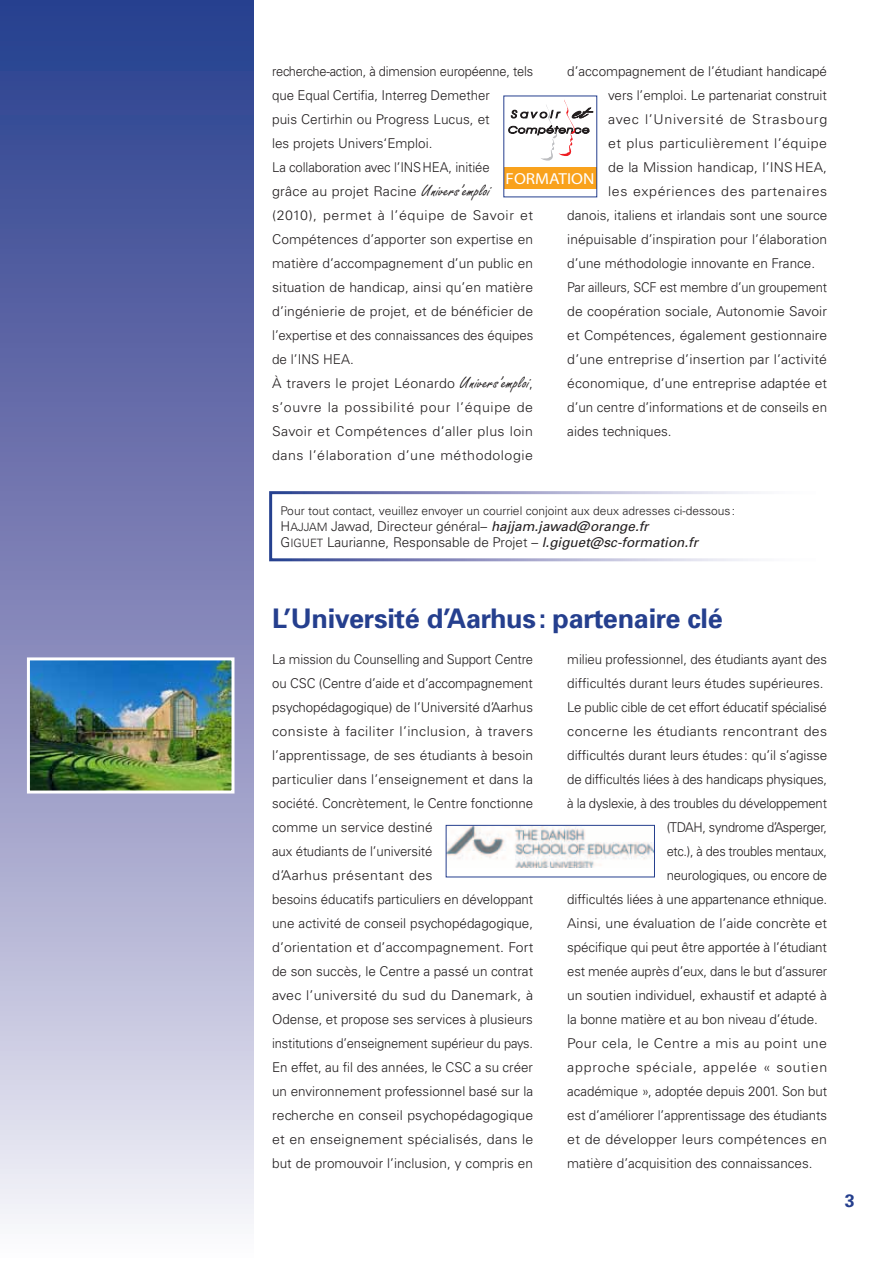
<style>
.page{position:relative;width:893px;height:1263px;background:#fff}
.page>*{position:absolute;margin:0;border:0;box-sizing:border-box;transform-origin:0 0}
.t1{font:700 27px "Univers";letter-spacing:-.01em;color:#253f8e}
.t2{font:18px "Univers Bold SC850";color:#253f8e}
.t3{font:15.9px "Myriad";color:#fff;scale:1.08 1}
.t4{font:300 13.5px/16.2px "Univers";color:#231f20}
.t5{font:300 13.5px/24px "Univers";color:#231f20;scale:.96 1}
.t6{font:300 13.5px/24px "Univers";color:#231f20;scale:.95 1}
.t7{font:300 13.5px "Univers";color:#231f20;scale:1.05 1}
.t8{font:300 13.5px "Univers";color:#231f20;scale:1.04 1}
.t9{font:300 13.5px "Univers";letter-spacing:.025em;color:#231f20;scale:1.05 1}
.t10{font:300 13.5px "Univers";letter-spacing:.05em;color:#231f20;scale:1.05 1}
.t11{font:300 13.5px "Univers";letter-spacing:-.02em;color:#231f20}
.t12{font:300 13.5px "Univers";letter-spacing:.035em;color:#231f20;scale:1.05 1}
.t13{font:300 13.5px "Univers";letter-spacing:.045em;color:#231f20;scale:1.05 1}
.t14{font:300 13.5px "Univers";letter-spacing:-.025em;color:#231f20;scale:.95 1}
.t15{font:300 13.5px "Univers";letter-spacing:-.025em;color:#231f20;scale:.96 1}
.t16{font:300 12px "Univers";color:#231f20}
.s1{font-family:"Freestyle Script";font-weight:400;font-size:16.5px}
.s2{font-family:"Univers Light SC850";font-weight:400}
.s3{font-family:"Univers Light SC850";font-weight:400;font-size:11.55px}
.s4{font-weight:400;font-style:italic}
</style>
<div class="page">
<svg style="left:0;top:1px;width:254px;height:1218px"></svg>
<img style="left:448px;top:827px;width:205px;height:41px">
<div style="left:446px;top:825px;width:209px;height:52px;border:1px solid #253f8e"></div>
<svg style="left:509px;top:100px;width:84px;height:61px"></svg>
<div style="left:504px;top:168px;width:93px;height:21px;background:#f9a21c"></div>
<div style="left:269px;top:491px;width:559px;height:70px;border:3px solid #fff"></div>
<img style="left:31px;top:661px;width:199px;height:128px">
<div style="left:27px;top:657px;width:207px;height:136px;border:3px solid #fff"></div>
<p class="t6" style="left:272px;top:59px;width:276px">recherche-action, à dimension européenne, tels que Equal Certifia, Interreg Demether<br>puis Certirhin ou Progress Lucus, et<br>les projets Univers‘Emploi.<br>La collaboration avec l’INSHEA, initiée<br>grâce au projet Racine <span class="s1">Univers’emploi </span>(2010), permet à l’équipe de Savoir et Compétences d’apporter son expertise en matière d’accompagnement d’un public en situation de handicap, ainsi qu’en matière d’ingénierie de projet, et de bénéficier de l’expertise et des connaissances des équipes de l’INS HEA.<br>À travers le projet Léonardo <span class="s1">Univers’emploi</span>, s’ouvre la possibilité pour l’équipe de Savoir et Compétences d’aller plus loin dans l’élaboration d’une méthodologie</p>
<p class="t4" style="left:567px;top:63px;width:261px">d’accompagnement de l’étudiant handicapé</p>
<p class="t4" style="left:608px;top:87px;width:220px">vers l’emploi. Le partenariat construit</p>
<p class="t10" style="left:608px;top:111px;width:210px">avec l’Université de Strasbourg</p>
<p class="t12" style="left:608px;top:135px;width:210px">et plus particulièrement l’équipe</p>
<p class="t8" style="left:608px;top:159px;width:212px">de la Mission handicap, l’INSHEA,</p>
<p class="t13" style="left:608px;top:183px;width:210px">les expériences des partenaires</p>
<p class="t4" style="left:567px;top:207px;width:262px">danois, italiens et irlandais sont une source</p>
<p class="t4" style="left:567px;top:231px;width:261px">inépuisable d’inspiration pour l’élaboration</p>
<p class="t4" style="left:567px;top:255px;width:249px">d’une méthodologie innovante en France.</p>
<p class="t6" style="left:567px;top:275px;width:275px">Par ailleurs, SCF est membre d’un groupement</p>
<p class="t4" style="left:567px;top:303px;width:261px">de coopération sociale, Autonomie Savoir</p>
<p class="t4" style="left:567px;top:327px;width:262px">et Compétences, également gestionnaire</p>
<p class="t7" style="left:567px;top:351px;width:249px">d’une entreprise d’insertion par l’activité</p>
<p class="t4" style="left:567px;top:375px;width:261px">économique, d’une entreprise adaptée et</p>
<p class="t4" style="left:567px;top:399px;width:261px">d’un centre d’informations et de conseils en</p>
<p class="t4" style="left:567px;top:423px;width:106px">aides techniques.</p>
<p class="t3" style="left:506px;top:171px;width:84px">FORMATION</p>
<p class="t16" style="left:281px;top:503px;width:456px">Pour tout contact, veuillez envoyer un courriel conjoint aux deux adresses ci-dessous :</p>
<p class="t4" style="left:281px;top:518px;width:419px"><span class="s2">H</span><span class="s3">AJJAM</span> Jawad, Directeur général– <span class="s4">hajjam.jawad@orange.fr<br></span><span class="s2">G</span> <span class="s3">IGUET</span> Laurianne, Responsable de Projet – <span class="s4">l.giguet@sc-formation.fr</span></p>
<h1 class="t1" style="left:272px;top:602px;width:452px">L’Université d’Aarhus: partenaire clé</h1>
<p class="t5" style="left:272px;top:647px;width:274px">La mission du Counselling and Support Centre ou CSC (Centre d’aide et d’accompagnement psychopédagogique) de l’Université d’Aarhus consiste à faciliter l’inclusion, à travers l’apprentissage, de ses étudiants à besoin particulier dans l’enseignement et dans la société. Concrètement, le Centre fonctionne comme un service destiné<br>aux étudiants de l’université<br>d’Aarhus présentant des<br>besoins éducatifs particuliers en développant une activité de conseil psychopédagogique, d’orientation et d’accompagnement. Fort de son succès, le Centre a passé un contrat avec l’université du sud du Danemark, à Odense, et propose ses services à plusieurs institutions d’enseignement supérieur du pays.<br>En effet, au fil des années, le CSC a su créer un environnement professionnel basé sur la recherche en conseil psychopédagogique et en enseignement spécialisés, dans le but de promouvoir l’inclusion, y compris en</p>
<p class="t4" style="left:567px;top:651px;width:261px">milieu professionnel, des étudiants ayant des</p>
<p class="t4" style="left:567px;top:675px;width:258px">difficultés durant leurs études supérieures.</p>
<p class="t4" style="left:567px;top:699px;width:261px">Le public cible de cet effort éducatif spécialisé</p>
<p class="t9" style="left:567px;top:723px;width:249px">concerne les étudiants rencontrant des</p>
<p class="t4" style="left:567px;top:747px;width:261px">difficultés durant leurs études: qu’il s’agisse</p>
<p class="t4" style="left:567px;top:771px;width:261px">de difficultés liées à des handicaps physiques,</p>
<p class="t11" style="left:567px;top:795px;width:261px">à la dyslexie, à des troubles du développement</p>
<p class="t15" style="left:667px;top:819px;width:169px">(TDAH, syndrome d’Asperger,</p>
<p class="t14" style="left:667px;top:843px;width:170px">etc.), à des troubles mentaux,</p>
<p class="t4" style="left:667px;top:867px;width:162px">neurologiques, ou encore de</p>
<p class="t4" style="left:567px;top:891px;width:261px">difficultés liées à une appartenance ethnique.</p>
<p class="t8" style="left:567px;top:915px;width:251px">Ainsi, une évaluation de l’aide concrète et</p>
<p class="t4" style="left:567px;top:939px;width:261px">spécifique qui peut être apportée à l’étudiant</p>
<p class="t4" style="left:567px;top:963px;width:261px">est menée auprès d’eux, dans le but d’assurer</p>
<p class="t4" style="left:567px;top:987px;width:261px">un soutien individuel, exhaustif et adapté à</p>
<p class="t4" style="left:567px;top:1011px;width:252px">la bonne matière et au bon niveau d’étude.</p>
<p class="t9" style="left:567px;top:1035px;width:249px">Pour cela, le Centre a mis au point une</p>
<p class="t10" style="left:567px;top:1059px;width:249px">approche spéciale, appelée « soutien</p>
<p class="t4" style="left:567px;top:1083px;width:261px">académique », adoptée depuis 2001. Son but</p>
<p class="t4" style="left:567px;top:1107px;width:261px">est d’améliorer l’apprentissage des étudiants</p>
<p class="t7" style="left:567px;top:1131px;width:249px">et de développer leurs compétences en</p>
<p class="t4" style="left:567px;top:1155px;width:247px">matière d’acquisition des connaissances.</p>
<h2 class="t2" style="left:845px;top:1190px;width:12px">3</h2>
</div>
